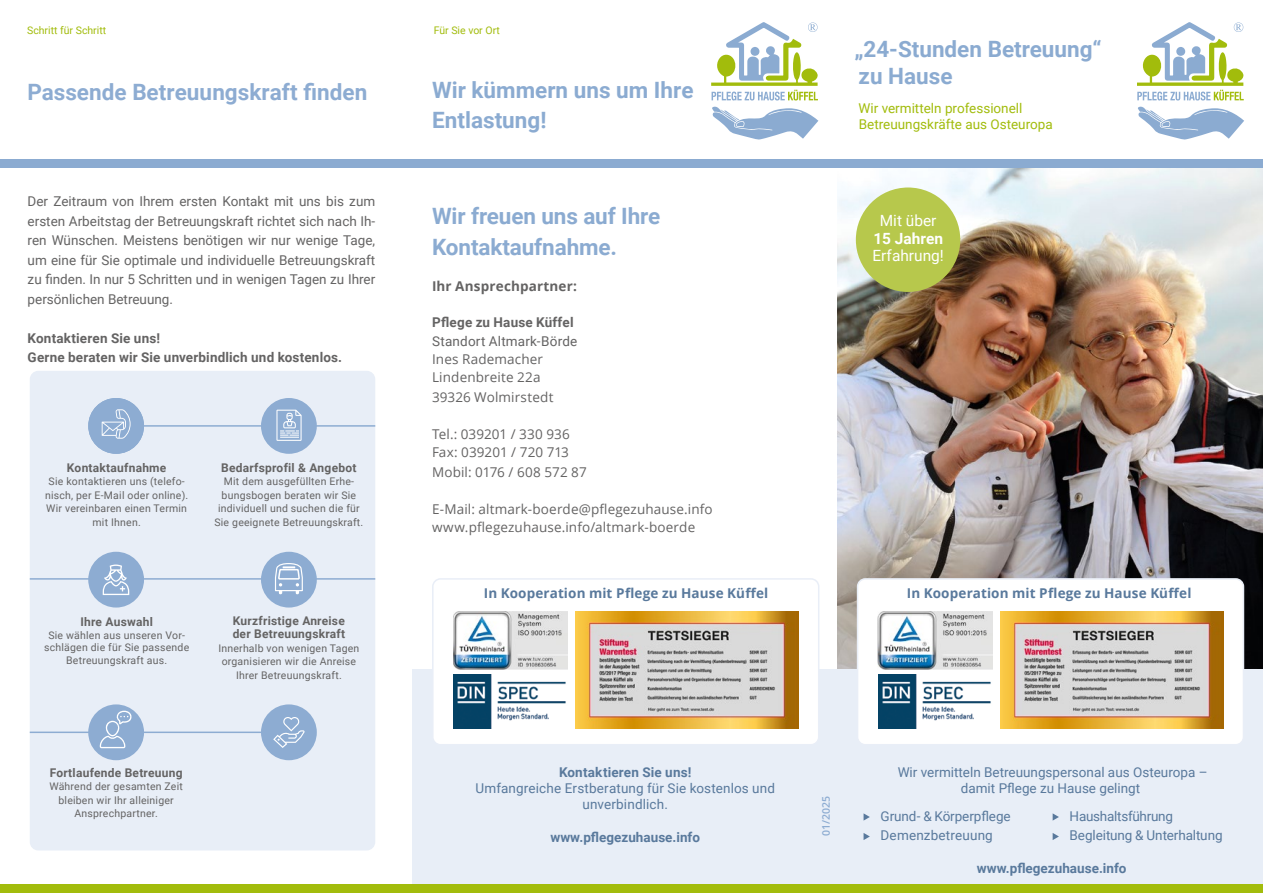
<style>
.page{position:relative;width:1263px;height:893px;background:#fff}
.page>*{position:absolute;margin:0;border:0;box-sizing:border-box;transform-origin:0 0}
.t1{font:700 22.5px/30.6px "Roboto";color:#8babd1}
.t2{font:700 22.5px "Roboto";color:#8dacd2}
.t3{font:15.45px "Roboto";color:#fff}
.t4{font:700 15.45px "Roboto";color:#fff}
.t5{font:13.5px/19.5px "Roboto";color:#646363;text-align:justify}
.t6{font:13.5px/19.5px "Roboto";color:#59799c}
.t7{font:13.5px/18px "Open Sans";letter-spacing:.01em;color:#646363}
.t8{font:700 13.5px/19.5px "Roboto";letter-spacing:.015em;color:#646363}
.t9{font:700 13.5px "Open Sans";letter-spacing:.01em;color:#59799c}
.t10{font:700 13.5px "Roboto";color:#59799c}
.t11{font:13.5px/16.2px "Roboto";color:#a2bc0c}
.t12{font:700 13.5px "Open Sans";letter-spacing:.01em;color:#646363}
.t13{font:700 12px/13.5px "Roboto";letter-spacing:.02em;color:#646363}
.t14{font:10.5px/13.5px "Roboto";letter-spacing:.02em;color:#646363;text-align:center}
.t15{font:10.5px "Roboto";color:#a2bc0c}
.t16{font:600 10.5px "Open Sans";color:#8dacd2}
</style>
<div class="page">
<img style="left:838px;top:168px;width:425px;height:502px">
<div style="left:856px;top:187px;width:104px;height:105px;background:#b7c84c;border-radius:50%"></div>
<div style="left:30px;top:371px;width:345px;height:479px;background:#e8eef7;border-radius:9px"></div>
<hr style="left:30px;top:732px;width:241px;height:1px;background:#8dacd2">
<div style="left:88px;top:398px;width:56px;height:56px;background:#8dacd2;border-radius:50%"></div>
<div style="left:88px;top:552px;width:56px;height:55px;background:#8dacd2;border-radius:50%"></div>
<div style="left:88px;top:704px;width:56px;height:56px;background:#8dacd2;border-radius:50%"></div>
<hr style="left:30px;top:578px;width:345px;height:2px;background:#8dacd2">
<div style="left:261px;top:704px;width:56px;height:56px;background:#8dacd2;border-radius:50%"></div>
<hr style="left:134px;top:425px;width:241px;height:2px;background:#8dacd2">
<div style="left:261px;top:398px;width:56px;height:56px;background:#8dacd2;border-radius:50%"></div>
<div style="left:261px;top:552px;width:56px;height:55px;background:#8dacd2;border-radius:50%"></div>
<svg style="left:102px;top:409px;width:29px;height:30px"></svg>
<svg style="left:103px;top:564px;width:26px;height:31px"></svg>
<svg style="left:276px;top:410px;width:26px;height:31px"></svg>
<svg style="left:273px;top:717px;width:32px;height:31px"></svg>
<svg style="left:100px;top:710px;width:32px;height:38px"></svg>
<svg style="left:275px;top:563px;width:28px;height:31px"></svg>
<div style="left:838px;top:670px;width:425px;height:223px;background:#e8eef7"></div>
<div style="left:412px;top:670px;width:426px;height:223px;background:#e8eef7"></div>
<svg style="left:863px;top:813px;width:7px;height:8px"></svg>
<svg style="left:863px;top:833px;width:7px;height:7px"></svg>
<svg style="left:1053px;top:813px;width:6px;height:8px"></svg>
<svg style="left:1053px;top:833px;width:6px;height:7px"></svg>
<div style="left:0;top:159px;width:1263px;height:9px;background:#8babd1"></div>
<div style="left:0;top:884px;width:1263px;height:9px;background:#a2bc0c"></div>
<svg style="left:1138px;top:106px;width:106px;height:33px"></svg>
<svg style="left:1137px;top:22px;width:107px;height:78px"></svg>
<svg style="left:712px;top:106px;width:106px;height:33px"></svg>
<svg style="left:711px;top:22px;width:107px;height:78px"></svg>
<div style="left:433px;top:579px;width:386px;height:166px;background:#fff;border-radius:8px"></div>
<div style="left:432px;top:578px;width:387px;height:167px;border:2px solid #e9eef7;border-radius:8px"></div>
<div style="left:857px;top:579px;width:386px;height:166px;background:#fff;border-radius:8px"></div>
<div style="left:857px;top:578px;width:387px;height:167px;border:2px solid #e9eef7;border-radius:8px"></div>
<img style="left:453px;top:611px;width:115px;height:58px">
<img style="left:454px;top:674px;width:112px;height:54px">
<img style="left:576px;top:611px;width:222px;height:117px">
<img style="left:878px;top:611px;width:115px;height:58px">
<img style="left:878px;top:674px;width:113px;height:54px">
<img style="left:1000px;top:611px;width:223px;height:117px">
<p class="t15" style="left:27px;top:26px;width:81px">Schritt für Schritt</p>
<h1 class="t2" style="left:28px;top:76px;width:341px">Passende Betreuungskraft finden</h1>
<p class="t5" style="left:28px;top:193px;width:349px">Der Zeitraum von Ihrem ersten Kontakt mit uns bis zum ersten Arbeitstag der Betreuungskraft richtet sich nach Ih&shy;ren Wünschen. Meistens benötigen wir nur wenige Tage, um eine für Sie optimale und individuelle Betreuungskraft zu finden. In nur 5 Schritten und in wenigen Tagen zu Ihrer persönlichen Betreuung.</p>
<p class="t8" style="left:28px;top:329px;width:316px">Kontaktieren Sie uns!<br>Gerne beraten wir Sie unverbindlich und kostenlos.</p>
<p class="t13" style="left:67px;top:461px;width:101px">Kontaktaufnahme</p>
<p class="t14" style="left:45px;top:475px;width:145px">Sie kontaktieren uns (telefo&shy;nisch, per E-Mail oder online).<br>Wir vereinbaren einen Termin mit Ihnen.</p>
<p class="t13" style="left:221px;top:461px;width:137px">Bedarfsprofil &amp; Angebot</p>
<p class="t14" style="left:214px;top:475px;width:150px">Mit dem ausgefüllten Erhe&shy;bungsbogen beraten wir Sie individuell und suchen die für<br>Sie geeignete Betreuungskraft.</p>
<p class="t13" style="left:80px;top:616px;width:74px">Ihre Auswahl</p>
<p class="t14" style="left:44px;top:629px;width:147px;line-height:12.6px">Sie wählen aus unseren Vor&shy;schlägen die für Sie passende<br>Betreuungskraft aus.</p>
<p class="t13" style="left:233px;top:615px;width:114px">Kurzfristige Anreise der Betreuungskraft</p>
<p class="t14" style="left:218px;top:642px;width:143px">Innerhalb von wenigen Tagen organisieren wir die Anreise<br>Ihrer Betreuungskraft.</p>
<p class="t13" style="left:50px;top:767px;width:134px">Fortlaufende Betreuung</p>
<p class="t14" style="left:49px;top:781px;width:135px">Während der gesamten Zeit bleiben wir Ihr alleiniger<br>Ansprechpartner.</p>
<p class="t15" style="left:434px;top:26px;width:68px">Für Sie vor Ort</p>
<h1 class="t1" style="left:432px;top:76px;width:263px">Wir kümmern uns um Ihre<br>Entlastung!</h1>
<h1 class="t1" style="left:432px;top:203px;width:230px">Wir freuen uns auf Ihre<br>Kontaktaufnahme.</h1>
<p class="t12" style="left:432px;top:276px;width:147px">Ihr Ansprechpartner:</p>
<p class="t8" style="left:432px;top:312px;width:143px">Pflege zu Hause Küffel</p>
<p class="t5" style="left:432px;top:333px;width:147px">Standort Altmark-Börde</p>
<p class="t7" style="left:432px;top:351px;width:113px">Ines Rademacher<br>Lindenbreite 22a</p>
<p class="t7" style="left:432px;top:388px;width:123px">39326 Wolmirstedt</p>
<p class="t7" style="left:432px;top:426px;width:139px">Tel.: 039201 / 330 936<br>Fax: 039201 / 720 713</p>
<p class="t7" style="left:432px;top:463px;width:156px">Mobil: 0176 / 608 572 87</p>
<p class="t7" style="left:432px;top:500px;width:282px">E-Mail: altmark-boerde@pflegezuhause.info www.pflegezuhause.info/altmark-boerde</p>
<h1 class="t1" style="left:854px;top:38px;width:249px;line-height:27px">„24-Stunden Betreuung“ zu Hause</h1>
<p class="t11" style="left:858px;top:101px;width:196px">Wir vermitteln professionell<br>Betreuungskräfte aus Osteuropa</p>
<h2 class="t3" style="left:880px;top:214px;width:58px">Mit über</h2>
<h2 class="t4" style="left:873px;top:232px;width:71px">15 Jahren</h2>
<h2 class="t3" style="left:872px;top:249px;width:73px">Erfahrung!</h2>
<p class="t9" style="left:484px;top:584px;width:286px">In Kooperation mit Pflege zu Hause Küffel</p>
<p class="t9" style="left:907px;top:584px;width:286px">In Kooperation mit Pflege zu Hause Küffel</p>
<p class="t10" style="left:559px;top:767px;width:134px">Kontaktieren Sie uns!</p>
<p class="t6" style="left:475px;top:781px;width:301px;line-height:16.2px;text-align:center">Umfangreiche Erstberatung für Sie kostenlos und unverbindlich.</p>
<p class="t10" style="left:550px;top:827px;width:151px">www.pflegezuhause.info</p>
<p class="t16" style="left:820px;top:836px;width:42px;rotate:-90deg">01/2025</p>
<p class="t6" style="left:898px;top:765px;width:311px;line-height:16.2px;text-align:center">Wir vermitteln Betreuungspersonal aus Osteuropa – damit Pflege zu Hause gelingt</p>
<p class="t6" style="left:880px;top:805px;width:132px">Grund- &amp; Körperpflege<br>Demenzbetreuung</p>
<p class="t6" style="left:1070px;top:807px;width:154px">Haushaltsführung<br>Begleitung &amp; Unterhaltung</p>
<p class="t10" style="left:977px;top:858px;width:151px">www.pflegezuhause.info</p>
</div>
